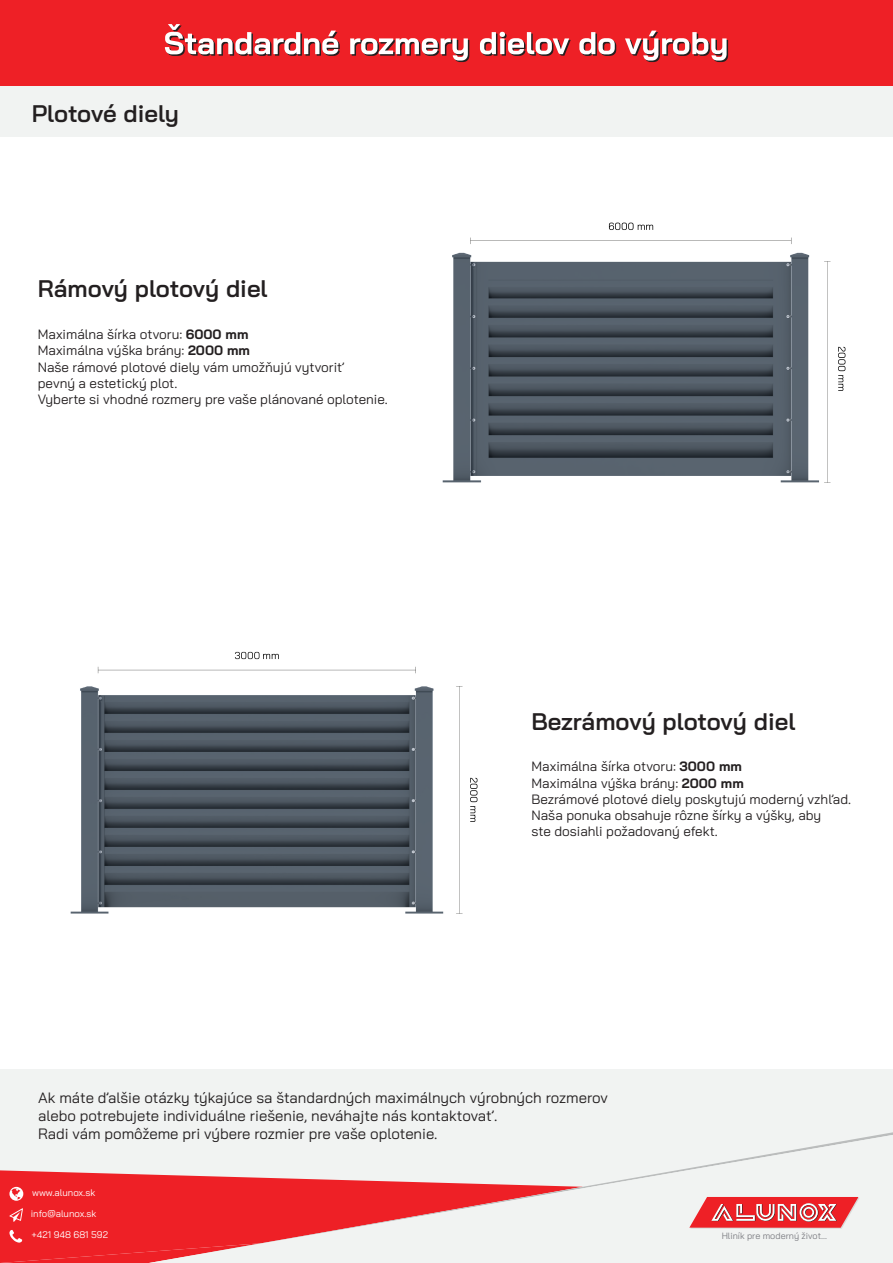
<style>
.page{position:relative;width:893px;height:1263px;background:#fff}
.page>*{position:absolute;margin:0;border:0;box-sizing:border-box;transform-origin:0 0}
.t1{font:600 24px "Bai Jamjuree";color:#231f20}
.t2{font:15px/18px "Bai Jamjuree";color:#231f20}
.t3{font:13.5px/16.2px "Bai Jamjuree";color:#231f20}
.t4{font:9.6px "Bai Jamjuree";color:#fff}
.t5{font:9px "Bai Jamjuree";color:#7d7e83}
.s1{font-weight:700}
</style>
<div class="page">
<img style="left:70px;top:651px;width:408px;height:263px">
<div style="left:0;top:1069px;width:893px;height:119px;background:#f1f3f2"></div>
<img style="left:442px;top:222px;width:404px;height:261px">
<div style="left:0;top:1170px;width:149px;height:60px;background:#ee2026"></div>
<svg style="left:149px;top:1135px;width:744px;height:128px;fill:#f1f3f2"></svg>
<svg style="left:689px;top:1197px;width:170px;height:32px"></svg>
<svg style="left:9px;top:1187px;width:14px;height:14px"></svg>
<svg style="left:9px;top:1208px;width:14px;height:14px"></svg>
<svg style="left:0;top:1230px;width:261px;height:33px;background:#ee3d42"></svg>
<div style="left:0;top:0;width:893px;height:86px;background:#ee2026"></div>
<svg style="left:165px;top:24px;width:175px;height:32px"></svg>
<svg style="left:350px;top:38px;width:119px;height:24px"></svg>
<svg style="left:480px;top:32px;width:91px;height:24px"></svg>
<svg style="left:579px;top:32px;width:37px;height:24px"></svg>
<svg style="left:625px;top:31px;width:103px;height:31px"></svg>
<div style="left:0;top:86px;width:893px;height:51px;background:#f1f3f2"></div>
<h1 class="t1" style="left:32px;top:100px;width:149px">Plotové diely</h1>
<h1 class="t1" style="left:38px;top:275px;width:231px">Rámový plotový diel</h1>
<p class="t3" style="left:38px;top:326px;width:351px">Maximálna šírka otvoru: <span class="s1">6000 mm<br></span>Maximálna výška brány: <span class="s1">2000 mm<br></span>Naše rámové plotové diely vám umožňujú vytvoriť<br>pevný a estetický plot.<br>Vyberte si vhodné rozmery pre vaše plánované oplotenie.</p>
<h1 class="t1" style="left:531px;top:707px;width:265px">Bezrámový plotový diel</h1>
<p class="t3" style="left:531px;top:758px;width:321px">Maximálna šírka otvoru: <span class="s1">3000 mm<br></span>Maximálna výška brány: <span class="s1">2000 mm<br></span>Bezrámové plotové diely poskytujú moderný vzhľad.<br>Naša ponuka obsahuje rôzne šírky a výšky, aby<br>ste dosiahli požadovaný efekt.</p>
<p class="t2" style="left:38px;top:1088px;width:571px">Ak máte ďalšie otázky týkajúce sa štandardných maximálnych výrobných rozmerov alebo potrebujete individuálne riešenie, neváhajte nás kontaktovať.<br>Radi vám pomôžeme pri výbere rozmier pre vaše oplotenie.</p>
<p class="t4" style="left:32px;top:1184px;width:65px">www.alunox.sk</p>
<p class="t4" style="left:31px;top:1205px;width:67px">info@alunox.sk</p>
<p class="t4" style="left:31px;top:1226px;width:78px">+421 948 681 592</p>
<p class="t5" style="left:722px;top:1228px;width:107px">Hliník pre moderný život…</p>
</div>
